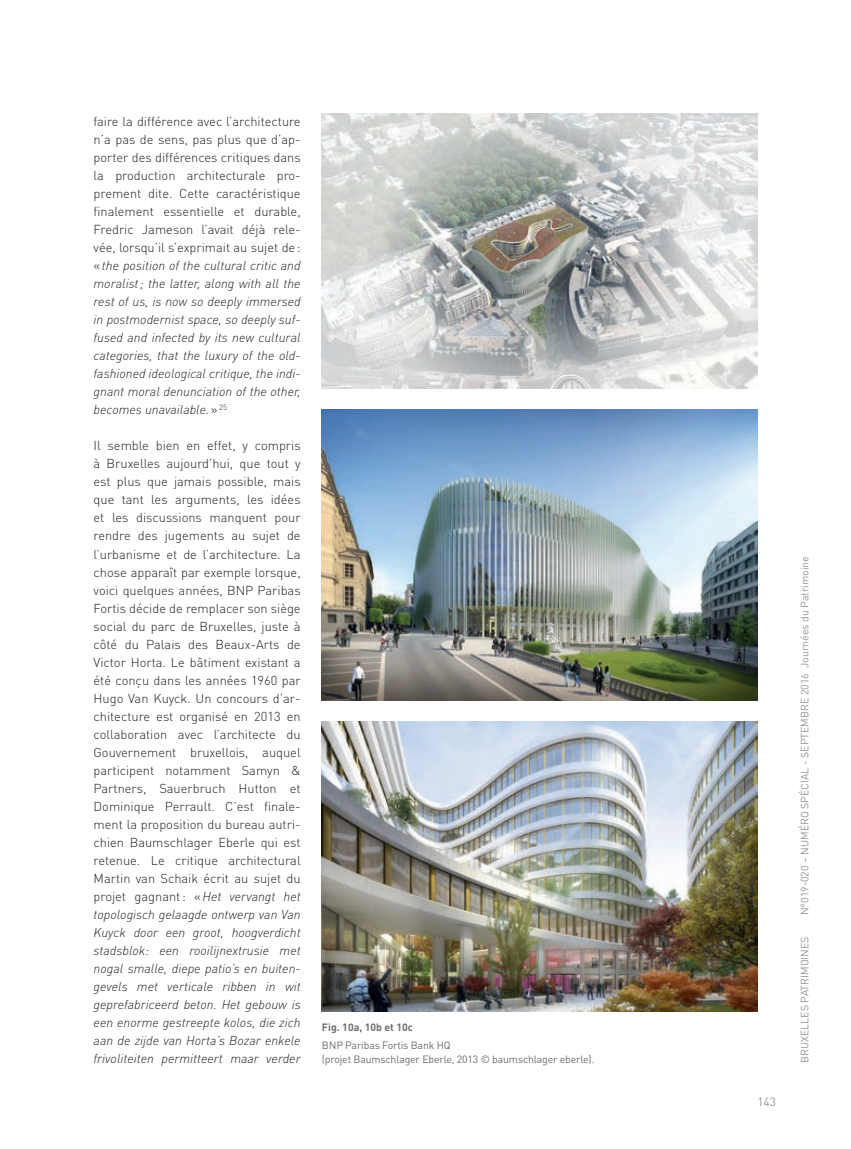
<style>
.page{position:relative;width:851px;height:1149px;background:#fff}
.page>*{position:absolute;margin:0;border:0;box-sizing:border-box;transform-origin:0 0}
.t1{font:300 12.9px/18px "DIN";color:#231f20;text-align:justify}
.t2{font:italic 300 12.9px/18px "DINOT";color:#231f20;text-align:justify}
.t3{font:12px "DIN";color:#939598}
.t4{font:10.5px "DIN";color:#939598}
.t5{font:10.5px/13.5px "DIN";letter-spacing:-.015em;color:#6c6d70}
.t6{font:700 10.5px "DIN";color:#6c6d70}
.s1{font-family:"DIN";font-style:normal}
.s2{font-family:"DINOT";font-style:italic}
</style>
<div class="page">
<img style="left:322px;top:113px;width:435px;height:275px">
<img style="left:322px;top:409px;width:435px;height:291px">
<img style="left:322px;top:721px;width:435px;height:290px">
<p class="t1" style="left:94px;top:112px;width:208px">faire la différence avec l’architecture n’a pas de sens, pas plus que d’ap&shy;porter des différences critiques dans la production architecturale pro&shy;prement dite. Cette caractéristique finalement essentielle et durable, Fredric Jameson l’avait déjà rele&shy;vée, lorsqu’il s’exprimait au sujet de :</p>
<p class="t2" style="left:94px;top:256px;width:208px"><span class="s1">«</span> the position of the cultural critic and moralist ; the latter, along with all the rest of us, is now so deeply immersed in postmodernist space, so deeply suf&shy;fused and infected by its new cultural categories, that the luxury of the old&shy;fashioned ideological critique, the indi&shy;gnant moral denunciation of the other, becomes unavailable. <span class="s1">»</span> <sup>25</sup></p>
<p class="t1" style="left:94px;top:436px;width:208px">Il semble bien en effet, y compris à Bruxelles aujourd’hui, que tout y est plus que jamais possible, mais que tant les arguments, les idées et les discussions manquent pour rendre des jugements au sujet de l’urbanisme et de l’architecture. La chose apparaît par exemple lorsque, voici quelques années, BNP Paribas Fortis décide de remplacer son siège social du parc de Bruxelles, juste à côté du Palais des Beaux-Arts de Victor Horta. Le bâtiment existant a été conçu dans les années 1960 par Hugo Van Kuyck. Un concours d’ar&shy;chitecture est organisé en 2013 en collaboration avec l’architecte du Gouvernement bruxellois, auquel participent notamment Samyn &amp; Partners, Sauerbruch Hutton et Dominique Perrault. C’est finale&shy;ment la proposition du bureau autri&shy;chien Baumschlager Eberle qui est retenue. Le critique architectural Martin van Schaik écrit au sujet du projet gagnant : « <span class="s2">Het vervangt het</span></p>
<p class="t2" style="left:94px;top:904px;width:208px">topologisch gelaagde ontwerp van Van Kuyck door een groot, hoogverdicht stadsblok: een rooilijnextrusie met nogal smalle, diepe patio’s en buiten&shy;gevels met verticale ribben in wit geprefabriceerd beton. Het gebouw is een enorme gestreepte kolos, die zich aan de zijde van Horta’s Bozar enkele frivoliteiten permitteert maar verder</p>
<p class="t6" style="left:322px;top:1020px;width:92px">Fig. 10a, 10b et 10c</p>
<p class="t5" style="left:322px;top:1038px;width:274px">BNP Paribas Fortis Bank HQ<br>(projet Baumschlager Eberle, 2013 © baumschlager eberle).</p>
<p class="t3" style="left:757px;top:1094px;width:20px">143</p>
<p class="t4" style="left:798px;top:915px;width:360px;rotate:-90deg">N°019-020 – NUMÉRO SPÉCIAL - SEPTEMBRE 2016 Journées du Patrimoine</p>
<p class="t4" style="left:798px;top:1062px;width:128px;rotate:-90deg">BRUXELLES PATRIMOINES</p>
</div>
